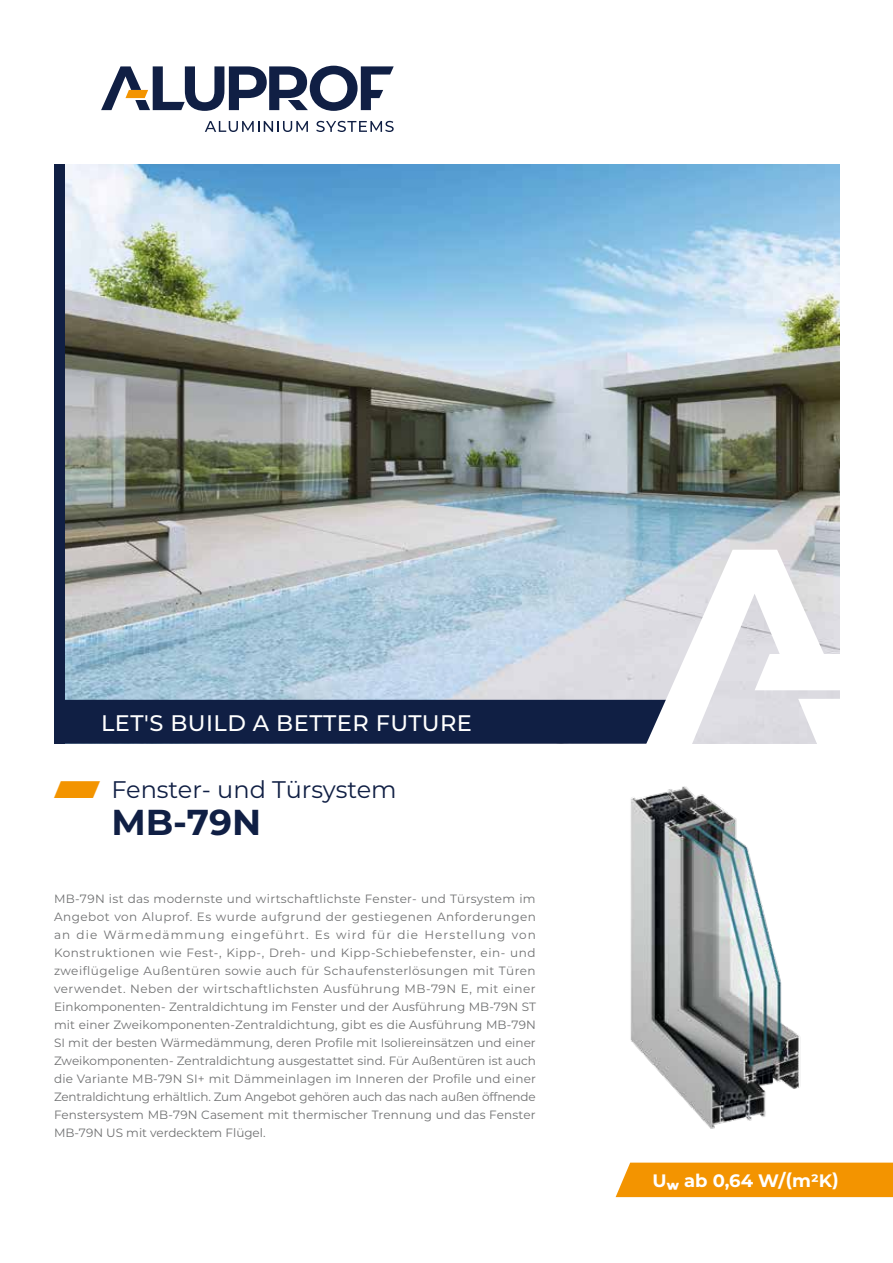
<style>
.page{position:relative;width:893px;height:1263px;background:#fff}
.page>*{position:absolute;margin:0;border:0;box-sizing:border-box;transform-origin:0 0}
.t1{font:700 36px "Montserrat Alu";color:#101f44}
.t2{font:24px "Montserrat Alu";color:#101f44}
.t3{font:500 22.5px "Montserrat Alu";letter-spacing:.02em;color:#fff}
.t4{font:700 18px "Montserrat Alu";color:#fff}
.t5{font:12px/18px "Montserrat Alu";color:#707172;text-align:justify}
.s1{color:#f39400}
</style>
<div class="page">
<div style="left:616px;top:1162px;width:277px;height:35px;background:#f39400"></div>
<img style="left:630px;top:786px;width:169px;height:343px">
<img style="left:65px;top:164px;width:774px;height:536px">
<div style="left:54px;top:164px;width:11px;height:580px;background:#101f44"></div>
<div style="left:54px;top:700px;width:619px;height:44px;background:#101f44"></div>
<svg style="left:644px;top:550px;width:196px;height:194px;fill:#dfdee4"></svg>
<svg style="left:101px;top:66px;width:293px;height:45px"></svg>
<svg style="left:205px;top:121px;width:103px;height:11px"></svg>
<svg style="left:316px;top:121px;width:78px;height:11px"></svg>
<h3 class="t3" style="left:101px;top:707px;width:372px">LET'S BUILD A BETTER FUTURE</h3>
<h2 class="t2" style="left:54px;top:773px;width:344px"><span class="s1">⸠</span> Fenster- und Türsystem</h2>
<h1 class="t1" style="left:111px;top:796px;width:151px">MB-79N</h1>
<p class="t5" style="left:54px;top:890px;width:483px">MB-79N ist das modernste und wirtschaftlichste Fenster- und Türsystem im Angebot von Aluprof. Es wurde aufgrund der gestiegenen Anforderungen an die Wärmedämmung eingeführt. Es wird für die Herstellung von Konstruktionen wie Fest-, Kipp-, Dreh- und Kipp-Schiebefenster, ein- und zweiflügelige Außentüren sowie auch für Schaufensterlösungen mit Türen verwendet. Neben der wirtschaftlichsten Ausführung MB-79N E, mit einer Einkomponenten- Zentraldichtung im Fenster und der Ausführung MB-79N ST mit einer Zweikomponenten-Zentraldichtung, gibt es die Ausführung MB-79N SI mit der besten Wärmedämmung, deren Profile mit Isoliereinsätzen und einer Zweikomponenten- Zentraldichtung ausgestattet sind. Für Außentüren ist auch die Variante MB-79N SI+ mit Dämmeinlagen im Inneren der Profile und einer Zentraldichtung erhältlich. Zum Angebot gehören auch das nach außen öffnende Fenstersystem MB-79N Casement mit thermischer Trennung und das Fenster MB-79N US mit verdecktem Flügel.</p>
<h3 class="t4" style="left:653px;top:1167px;width:188px">Uw ab 0,64 W/(m2K)</h3>
</div>
